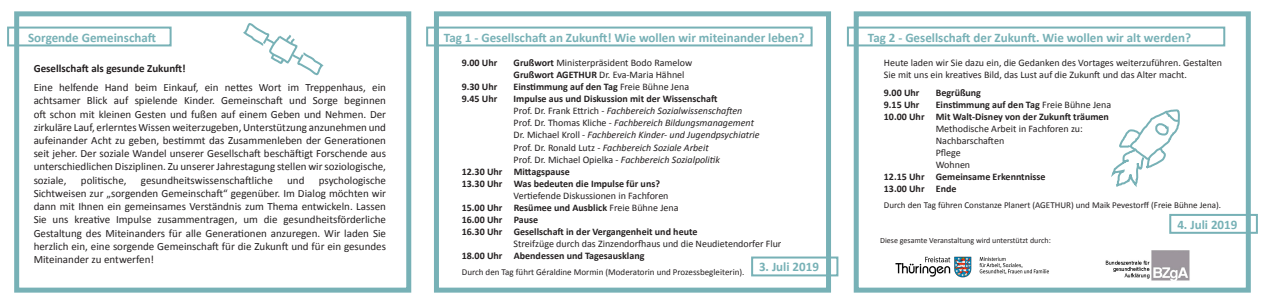
<style>
.page{position:relative;width:1265px;height:304px;background:#fff}
.page>*{position:absolute;margin:0;border:0;box-sizing:border-box;transform-origin:0 0}
.t1{font:700 13px "Calibri";color:#77b1b6}
.t2{font:11px/13.2px "Calibri";color:#231f20;text-align:justify}
.t3{font:700 11px "Calibri";color:#231f20}
.t4{font:700 10px "Calibri";color:#231f20}
.t5{font:10px/12px "Calibri";color:#231f20}
.t6{font:italic 10px "Calibri";color:#231f20}
.t7{font:9px "Calibri";color:#231f20}
.t8{font:8px "Calibri";color:#231f20}
.s1{font-weight:700}
.s2{font-weight:400}
.s3{font-style:normal}
</style>
<div class="page">
<div style="left:14px;top:11px;width:397px;height:281px;border:5px solid #77b1b6"></div>
<div style="left:434px;top:11px;width:397px;height:281px;border:5px solid #77b1b6"></div>
<div style="left:853px;top:11px;width:397px;height:281px;border:5px solid #77b1b6"></div>
<div style="left:7px;top:27px;width:164px;height:19px;border:2px solid #77b1b6"></div>
<div style="left:426px;top:27px;width:386px;height:19px;border:2px solid #77b1b6"></div>
<div style="left:751px;top:256px;width:87px;height:20px;border:2px solid #77b1b6"></div>
<div style="left:846px;top:27px;width:379px;height:19px;border:2px solid #77b1b6"></div>
<div style="left:1169px;top:213px;width:88px;height:20px;border:2px solid #77b1b6"></div>
<svg style="left:1111px;top:109px;width:69px;height:112px"></svg>
<svg style="left:243px;top:23px;width:81px;height:53px"></svg>
<img style="left:895px;top:256px;width:154px;height:22px">
<img style="left:1105px;top:250px;width:85px;height:31px">
<p class="t1" style="left:28px;top:29px;width:129px">Sorgende Gemeinschaft</p>
<p class="t1" style="left:444px;top:29px;width:362px">Tag 1 - Gesellschaft an Zukunft! Wie wollen wir miteinander leben?</p>
<p class="t3" style="left:34px;top:61px;width:154px">Gesellschaft als gesunde Zukunft!</p>
<p class="t2" style="left:34px;top:81px;width:354px">Eine helfende Hand beim Einkauf, ein nettes Wort im Treppenhaus, ein achtsamer Blick auf spielende Kinder. Gemeinschaft und Sorge beginnen oft schon mit kleinen Gesten und fußen auf einem Geben und Nehmen. Der zirkuläre Lauf, erlerntes Wissen weiterzugeben, Unterstützung anzunehmen und aufeinander Acht zu geben, bestimmt das Zusammenleben der Generationen seit jeher. Der soziale Wandel unserer Gesellschaft beschäftigt Forschende aus unterschiedlichen Disziplinen. Zu unserer Jahrestagung stellen wir soziologische, soziale,</p>
<p class="t2" style="left:81px;top:173px;width:47px">politische,</p>
<p class="t2" style="left:141px;top:173px;width:133px">gesundheitswissenschaftliche</p>
<p class="t2" style="left:287px;top:173px;width:19px">und</p>
<p class="t2" style="left:34px;top:173px;width:354px;text-indent:285px">psychologische Sichtweisen zur „sorgenden Gemeinschaft“ gegenüber. Im Dialog möchten wir dann mit Ihnen ein gemeinsames Verständnis zum Thema entwickeln. Lassen Sie uns kreative Impulse zusammentragen, um die gesundheitsförderliche Gestaltung des Miteinanders für alle Generationen anzuregen. Wir laden Sie herzlich ein, eine sorgende Gemeinschaft für die Zukunft und für ein gesundes Miteinander zu entwerfen!</p>
<p class="t4" style="left:462px;top:56px;width:37px">9.00 Uhr</p>
<p class="t5" style="left:513px;top:57px;width:180px"><span class="s1">Grußwort</span> Ministerpräsident Bodo Ramelow</p>
<p class="t5" style="left:513px;top:69px;width:172px"><span class="s1">Grußwort AGETHUR</span> Dr. Eva-Maria Hähnel</p>
<p class="t4" style="left:462px;top:80px;width:37px">9.30 Uhr</p>
<p class="t4" style="left:513px;top:80px;width:177px">Einstimmung auf den Tag <span class="s2">Freie Bühne Jena</span></p>
<p class="t4" style="left:462px;top:92px;width:37px">9.45 Uhr</p>
<p class="t4" style="left:513px;top:92px;width:205px">Impulse aus und Diskussion mit der Wissenschaft</p>
<p class="t6" style="left:513px;top:104px;width:230px"><span class="s3">Prof. Dr. Frank Ettrich -</span> Fachbereich Sozialwissenschaften</p>
<p class="t6" style="left:513px;top:116px;width:242px"><span class="s3">Prof. Dr. Thomas Kliche -</span> Fachbereich Bildungsmanagement</p>
<p class="t6" style="left:513px;top:128px;width:247px"><span class="s3">Dr. Michael Kroll -</span> Fachbereich Kinder- und Jugendpsychiatrie</p>
<p class="t6" style="left:513px;top:140px;width:196px"><span class="s3">Prof. Dr. Ronald Lutz -</span> Fachbereich Soziale Arbeit</p>
<p class="t6" style="left:513px;top:152px;width:208px"><span class="s3">Prof. Dr. Michael Opielka -</span> Fachbereich Sozialpolitik</p>
<p class="t4" style="left:462px;top:164px;width:109px">12.30 Uhr Mittagspause</p>
<p class="t4" style="left:462px;top:176px;width:200px">13.30 Uhr Was bedeuten die Impulse für uns?</p>
<p class="t5" style="left:513px;top:189px;width:156px">Vertiefende Diskussionen in Fachforen</p>
<p class="t4" style="left:462px;top:200px;width:218px">15.00 Uhr Resümee und Ausblick <span class="s2">Freie Bühne Jena</span></p>
<p class="t4" style="left:462px;top:212px;width:78px">16.00 Uhr Pause</p>
<p class="t4" style="left:462px;top:224px;width:237px">16.30 Uhr Gesellschaft in der Vergangenheit und heute</p>
<p class="t5" style="left:513px;top:237px;width:269px">Streifzüge durch das Zinzendorfhaus und die Neudietendorfer Flur</p>
<p class="t4" style="left:462px;top:248px;width:184px">18.00 Uhr Abendessen und Tagesausklang</p>
<p class="t7" style="left:462px;top:266px;width:284px">Durch den Tag führt Géraldine Mormin (Moderatorin und Prozessbegleiterin).</p>
<p class="t1" style="left:759px;top:258px;width:61px">3. Juli 2019</p>
<p class="t1" style="left:867px;top:29px;width:324px">Tag 2 - Gesellschaft der Zukunft. Wie wollen wir alt werden?</p>
<p class="t5" style="left:883px;top:57px;width:340px">Heute laden wir Sie dazu ein, die Gedanken des Vortages weiterzuführen. Gestalten<br>Sie mit uns ein kreatives Bild, das Lust auf die Zukunft und das Alter macht.</p>
<p class="t4" style="left:883px;top:86px;width:37px">9.00 Uhr</p>
<p class="t4" style="left:935px;top:86px;width:47px">Begrüßung</p>
<p class="t4" style="left:883px;top:98px;width:37px">9.15 Uhr</p>
<p class="t4" style="left:935px;top:98px;width:177px">Einstimmung auf den Tag <span class="s2">Freie Bühne Jena</span></p>
<p class="t4" style="left:883px;top:110px;width:226px">10.00 Uhr Mit Walt-Disney von der Zukunft träumen</p>
<p class="t5" style="left:935px;top:122px;width:149px">Methodische Arbeit in Fachforen zu:</p>
<p class="t5" style="left:935px;top:134px;width:70px">Nachbarschaften</p>
<p class="t5" style="left:935px;top:146px;width:27px">Pflege</p>
<p class="t5" style="left:935px;top:158px;width:36px">Wohnen</p>
<p class="t4" style="left:883px;top:170px;width:163px">12.15 Uhr Gemeinsame Erkenntnisse</p>
<p class="t4" style="left:883px;top:182px;width:74px">13.00 Uhr Ende</p>
<p class="t7" style="left:883px;top:199px;width:339px">Durch den Tag führen Constanze Planert (AGETHUR) und Maik Pevestorff (Freie Bühne Jena).</p>
<p class="t8" style="left:880px;top:235px;width:172px">Diese gesamte Veranstaltung wird unterstützt durch:</p>
<p class="t1" style="left:1177px;top:216px;width:61px">4. Juli 2019</p>
</div>
